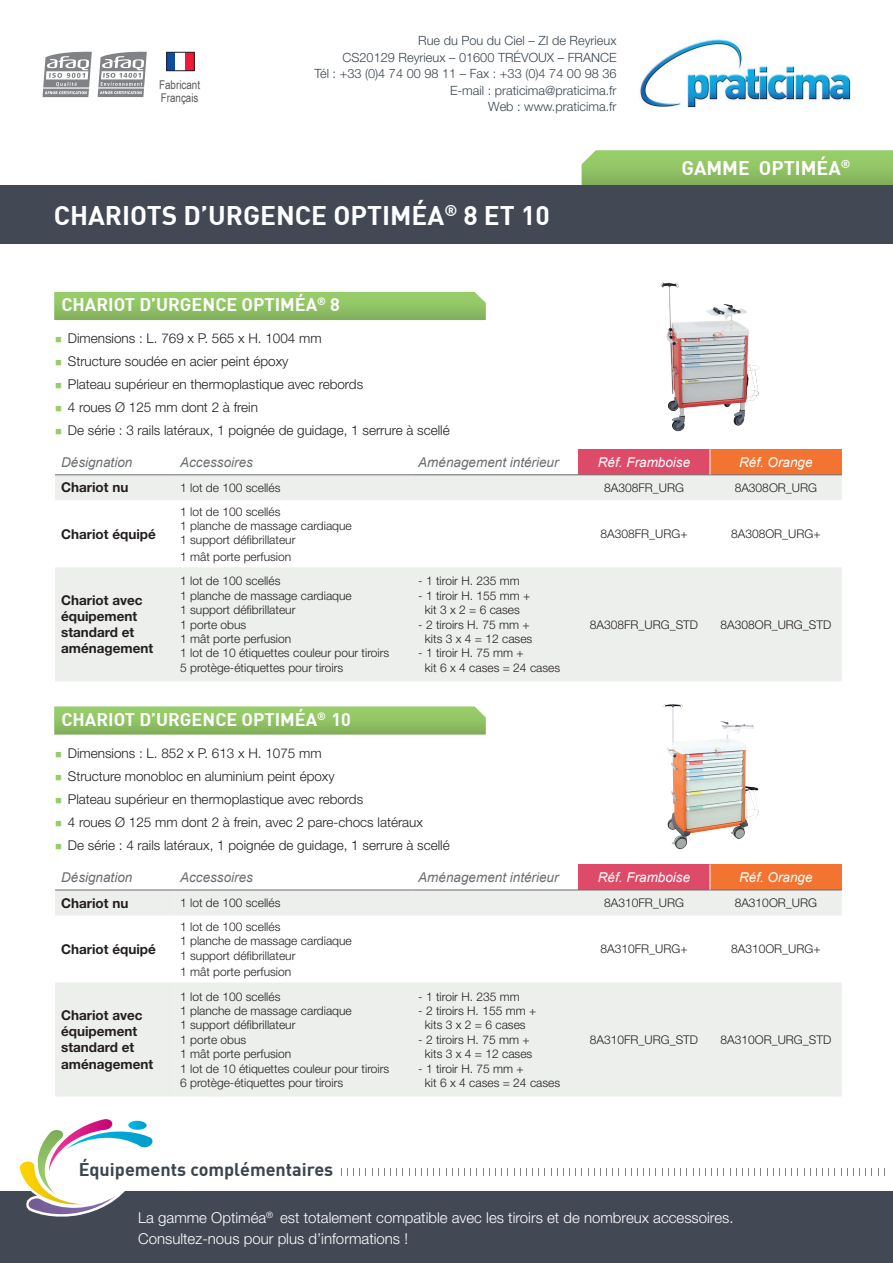
<style>
.page{position:relative;width:893px;height:1263px;background:#fff}
.page>*{position:absolute;margin:0;border:0;box-sizing:border-box;transform-origin:0 0}
.Titre_2_PAGE_2{font:700 26.4px "DIN";color:#fff}
.Titre_1_PAGE_2{font:700 19.5px "DIN";color:#fff}
.Titre_3_PAGE_2{font:700 18px "DIN";color:#fff}
.t1{font:700 18px "DIN";color:#3a4550}
.Texte_blanc_bloc_equ{font:300 15px "Helvetica Neue LT Std";color:#fff}
.t2{font:300 13.5px "Helvetica Neue LT Std";color:#231f20}
.Désignation_TABLEAU{font:700 13.5px/16.2px "Helvetica Neue LT Std";color:#231f20}
.Titre_colonne_TABLEA{font:italic 13.5px "Arial";color:#6c6d70}
.t3{font:italic 13.5px "Arial";color:#fff}
.t4{font:300 12.75px "Helvetica Neue LT Std";color:#3a4550}
.TexteTABLEAU{font:300 12px/14.4px "Helvetica Neue LT Std";color:#231f20}
.t5{font:12px/12.8px "Arial Narrow";color:#57585a}
</style>
<div class="page">
<svg style="left:582px;top:150px;width:311px;height:35px;background:#90c266"></svg>
<div style="left:0;top:186px;width:893px;height:58px;background:#424955"></div>
<div style="left:0;top:1192px;width:893px;height:71px;background:#424955"></div>
<svg style="left:17px;top:1119px;width:141px;height:98px"></svg>
<svg style="left:878px;top:1168px;width:7px;height:8px"></svg>
<svg style="left:841px;top:1168px;width:25px;height:8px"></svg>
<svg style="left:804px;top:1168px;width:25px;height:8px"></svg>
<svg style="left:767px;top:1168px;width:25px;height:8px"></svg>
<svg style="left:730px;top:1168px;width:31px;height:8px"></svg>
<svg style="left:693px;top:1168px;width:31px;height:8px"></svg>
<svg style="left:662px;top:1168px;width:25px;height:8px"></svg>
<svg style="left:625px;top:1168px;width:25px;height:8px"></svg>
<svg style="left:588px;top:1168px;width:25px;height:8px"></svg>
<svg style="left:551px;top:1168px;width:31px;height:8px"></svg>
<svg style="left:514px;top:1168px;width:31px;height:8px"></svg>
<svg style="left:483px;top:1168px;width:25px;height:8px"></svg>
<svg style="left:446px;top:1168px;width:25px;height:8px"></svg>
<svg style="left:409px;top:1168px;width:25px;height:8px"></svg>
<svg style="left:372px;top:1168px;width:25px;height:8px"></svg>
<svg style="left:341px;top:1168px;width:25px;height:8px"></svg>
<img style="left:640px;top:39px;width:211px;height:69px">
<svg style="left:54px;top:706px;width:432px;height:29px;background:#92c369"></svg>
<svg style="left:54px;top:292px;width:432px;height:28px;background:#8fc164"></svg>
<div style="left:578px;top:449px;width:132px;height:26px;background:#de4b69"></div>
<div style="left:710px;top:449px;width:132px;height:26px;background:#f37331"></div>
<svg style="left:55px;top:476px;width:787px;height:205px;fill:#edefed"></svg>
<hr style="left:174px;top:475px;width:238px;height:1px;background:#6c6d70">
<hr style="left:412px;top:475px;width:166px;height:1px;background:#666969">
<hr style="left:578px;top:475px;width:132px;height:1px;background:#6c6d70">
<hr style="left:710px;top:475px;width:132px;height:1px;background:#6c6d70">
<hr style="left:55px;top:475px;width:119px;height:1px;background:#6c6d70">
<svg style="left:710px;top:449px;width:1px;height:26px"></svg>
<div style="left:578px;top:864px;width:132px;height:26px;background:#de4b69"></div>
<div style="left:710px;top:864px;width:132px;height:26px;background:#f37331"></div>
<svg style="left:55px;top:891px;width:119px;height:205px"></svg>
<svg style="left:174px;top:891px;width:668px;height:205px;fill:#edefed"></svg>
<hr style="left:412px;top:890px;width:166px;height:1px;background:#666969">
<hr style="left:578px;top:890px;width:132px;height:1px;background:#6c6d70">
<hr style="left:710px;top:890px;width:132px;height:1px;background:#6c6d70">
<hr style="left:174px;top:890px;width:238px;height:1px;background:#6c6d70">
<hr style="left:55px;top:890px;width:119px;height:1px;background:#6c6d70">
<svg style="left:710px;top:864px;width:1px;height:26px"></svg>
<div style="left:167px;top:52px;width:9px;height:19px;background:#0d4da1"></div>
<div style="left:185px;top:52px;width:9px;height:19px;background:#ed1a3a"></div>
<div style="left:167px;top:52px;width:27px;height:19px;border:1px solid #231f20"></div>
<svg style="left:98px;top:52px;width:49px;height:45px"></svg>
<hr style="left:98px;top:88px;width:46px;height:1px;background:#fff">
<svg style="left:43px;top:52px;width:49px;height:45px"></svg>
<hr style="left:43px;top:88px;width:46px;height:1px;background:#fff">
<img style="left:660px;top:283px;width:100px;height:149px">
<img style="left:662px;top:704px;width:97px;height:146px">
<p class="t5" style="left:159px;top:78px;width:43px">Fabricant<br>Français</p>
<p class="t4" style="left:418px;top:33px;width:200px">Rue du Pou du Ciel – ZI de Reyrieux</p>
<p class="t4" style="left:343px;top:49px;width:276px">CS20129 Reyrieux – 01600 TRÉVOUX – FRANCE</p>
<p class="t4" style="left:314px;top:66px;width:304px">Tél : +33 (0)4 74 00 98 11 – Fax : +33 (0)4 74 00 98 36</p>
<p class="t4" style="left:450px;top:82px;width:168px">E-mail : praticima@praticima.fr</p>
<p class="t4" style="left:488px;top:99px;width:130px">Web : www.praticima.fr</p>
<p class="Titre_2_PAGE_2" style="left:54px;top:198px;width:498px">CHARIOTS D’URGENCE OPTIMÉA<sup>®</sup> 8 ET 10</p>
<p class="Titre_1_PAGE_2" style="left:682px;top:155px;width:170px">GAMME OPTIMÉA<sup>®</sup></p>
<p class="Titre_3_PAGE_2" style="left:61px;top:293px;width:280px">CHARIOT D’URGENCE OPTIMÉA<sup>®</sup> 8</p>
<p class="t2" style="left:68px;top:330px;width:255px">Dimensions : L. 769 x P. 565 x H. 1004 mm</p>
<p class="t2" style="left:68px;top:353px;width:222px">Structure soudée en acier peint époxy</p>
<p class="t2" style="left:68px;top:376px;width:297px">Plateau supérieur en thermoplastique avec rebords</p>
<p class="t2" style="left:68px;top:399px;width:192px">4 roues Ø 125 mm dont 2 à frein</p>
<p class="t2" style="left:68px;top:422px;width:383px">De série : 3 rails latéraux, 1 poignée de guidage, 1 serrure à scellé</p>
<p class="Titre_colonne_TABLEA" style="left:61px;top:453px;width:73px">Désignation</p>
<p class="Titre_colonne_TABLEA" style="left:180px;top:453px;width:74px">Accessoires</p>
<p class="Titre_colonne_TABLEA" style="left:418px;top:453px;width:142px">Aménagement intérieur</p>
<p class="t3" style="left:598px;top:453px;width:94px">Réf. Framboise</p>
<p class="t3" style="left:739px;top:453px;width:75px">Réf. Orange</p>
<p class="Désignation_TABLEAU" style="left:61px;top:479px;width:69px">Chariot nu</p>
<p class="TexteTABLEAU" style="left:180px;top:480px;width:102px">1 lot de 100 scellés</p>
<p class="TexteTABLEAU" style="left:604px;top:480px;width:81px">8A308FR_URG</p>
<p class="TexteTABLEAU" style="left:735px;top:480px;width:84px">8A308OR_URG</p>
<p class="Désignation_TABLEAU" style="left:61px;top:525px;width:96px">Chariot équipé</p>
<p class="TexteTABLEAU" style="left:180px;top:504px;width:102px">1 lot de 100 scellés</p>
<p class="TexteTABLEAU" style="left:180px;top:518px;width:173px">1 planche de massage cardiaque<br>1 support défibrillateur</p>
<p class="TexteTABLEAU" style="left:180px;top:549px;width:113px">1 mât porte perfusion</p>
<p class="TexteTABLEAU" style="left:600px;top:526px;width:89px">8A308FR_URG+</p>
<p class="TexteTABLEAU" style="left:731px;top:526px;width:91px">8A308OR_URG+</p>
<p class="Désignation_TABLEAU" style="left:61px;top:592px;width:94px">Chariot avec équipement standard et aménagement</p>
<p class="TexteTABLEAU" style="left:180px;top:574px;width:102px">1 lot de 100 scellés</p>
<p class="TexteTABLEAU" style="left:180px;top:588px;width:211px">1 planche de massage cardiaque<br>1 support défibrillateur<br>1 porte obus<br>1 mât porte perfusion<br>1 lot de 10 étiquettes couleur pour tiroirs<br>5 protège-étiquettes pour tiroirs</p>
<p class="TexteTABLEAU" style="left:418px;top:574px;width:103px">- 1 tiroir H. 235 mm</p>
<p class="TexteTABLEAU" style="left:418px;top:588px;width:114px;text-align:center">- 1 tiroir H. 155 mm + kit 3 x 2 = 6 cases</p>
<p class="TexteTABLEAU" style="left:418px;top:617px;width:116px;text-align:center">- 2 tiroirs H. 75 mm + kits 3 x 4 = 12 cases</p>
<p class="TexteTABLEAU" style="left:425px;top:646px;width:137px;text-indent:-7px">- 1 tiroir H. 75 mm +<br>kit 6 x 4 cases = 24 cases</p>
<p class="TexteTABLEAU" style="left:590px;top:617px;width:110px">8A308FR_URG_STD</p>
<p class="TexteTABLEAU" style="left:720px;top:617px;width:112px">8A308OR_URG_STD</p>
<p class="Titre_3_PAGE_2" style="left:61px;top:708px;width:291px">CHARIOT D’URGENCE OPTIMÉA<sup>®</sup> 10</p>
<p class="t2" style="left:68px;top:745px;width:255px">Dimensions : L. 852 x P. 613 x H. 1075 mm</p>
<p class="t2" style="left:68px;top:768px;width:268px">Structure monobloc en aluminium peint époxy</p>
<p class="t2" style="left:68px;top:791px;width:297px">Plateau supérieur en thermoplastique avec rebords</p>
<p class="t2" style="left:68px;top:814px;width:357px">4 roues Ø 125 mm dont 2 à frein, avec 2 pare-chocs latéraux</p>
<p class="t2" style="left:68px;top:837px;width:383px">De série : 4 rails latéraux, 1 poignée de guidage, 1 serrure à scellé</p>
<p class="Titre_colonne_TABLEA" style="left:61px;top:869px;width:73px">Désignation</p>
<p class="Titre_colonne_TABLEA" style="left:180px;top:869px;width:74px">Accessoires</p>
<p class="Titre_colonne_TABLEA" style="left:418px;top:869px;width:142px">Aménagement intérieur</p>
<p class="t3" style="left:598px;top:869px;width:94px">Réf. Framboise</p>
<p class="t3" style="left:739px;top:869px;width:75px">Réf. Orange</p>
<p class="Désignation_TABLEAU" style="left:61px;top:894px;width:69px">Chariot nu</p>
<p class="TexteTABLEAU" style="left:180px;top:895px;width:102px">1 lot de 100 scellés</p>
<p class="TexteTABLEAU" style="left:604px;top:895px;width:81px">8A310FR_URG</p>
<p class="TexteTABLEAU" style="left:735px;top:895px;width:84px">8A310OR_URG</p>
<p class="Désignation_TABLEAU" style="left:61px;top:940px;width:96px">Chariot équipé</p>
<p class="TexteTABLEAU" style="left:180px;top:919px;width:102px">1 lot de 100 scellés</p>
<p class="TexteTABLEAU" style="left:180px;top:933px;width:173px">1 planche de massage cardiaque<br>1 support défibrillateur</p>
<p class="TexteTABLEAU" style="left:180px;top:964px;width:113px">1 mât porte perfusion</p>
<p class="TexteTABLEAU" style="left:600px;top:941px;width:89px">8A310FR_URG+</p>
<p class="TexteTABLEAU" style="left:731px;top:941px;width:91px">8A310OR_URG+</p>
<p class="Désignation_TABLEAU" style="left:61px;top:1007px;width:94px">Chariot avec équipement standard et aménagement</p>
<p class="TexteTABLEAU" style="left:180px;top:989px;width:102px">1 lot de 100 scellés</p>
<p class="TexteTABLEAU" style="left:180px;top:1003px;width:211px">1 planche de massage cardiaque<br>1 support défibrillateur<br>1 porte obus<br>1 mât porte perfusion<br>1 lot de 10 étiquettes couleur pour tiroirs<br>6 protège-étiquettes pour tiroirs</p>
<p class="t1" style="left:79px;top:1158px;width:256px">Équipements complémentaires</p>
<p class="TexteTABLEAU" style="left:418px;top:989px;width:103px">- 1 tiroir H. 235 mm</p>
<p class="TexteTABLEAU" style="left:418px;top:1003px;width:119px;text-align:center">- 2 tiroirs H. 155 mm + kits 3 x 2 = 6 cases</p>
<p class="TexteTABLEAU" style="left:418px;top:1032px;width:116px;text-align:center">- 2 tiroirs H. 75 mm + kits 3 x 4 = 12 cases</p>
<p class="TexteTABLEAU" style="left:425px;top:1061px;width:137px;text-indent:-7px">- 1 tiroir H. 75 mm +<br>kit 6 x 4 cases = 24 cases</p>
<p class="TexteTABLEAU" style="left:590px;top:1032px;width:110px">8A310FR_URG_STD</p>
<p class="TexteTABLEAU" style="left:720px;top:1032px;width:112px">8A310OR_URG_STD</p>
<p class="Texte_blanc_bloc_equ" style="left:138px;top:1209px;width:597px">La gamme Optiméa<sup>®</sup> est totalement compatible avec les tiroirs et de nombreux accessoires.</p>
<p class="Texte_blanc_bloc_equ" style="left:138px;top:1230px;width:271px">Consultez-nous pour plus d’informations !</p>
</div>
